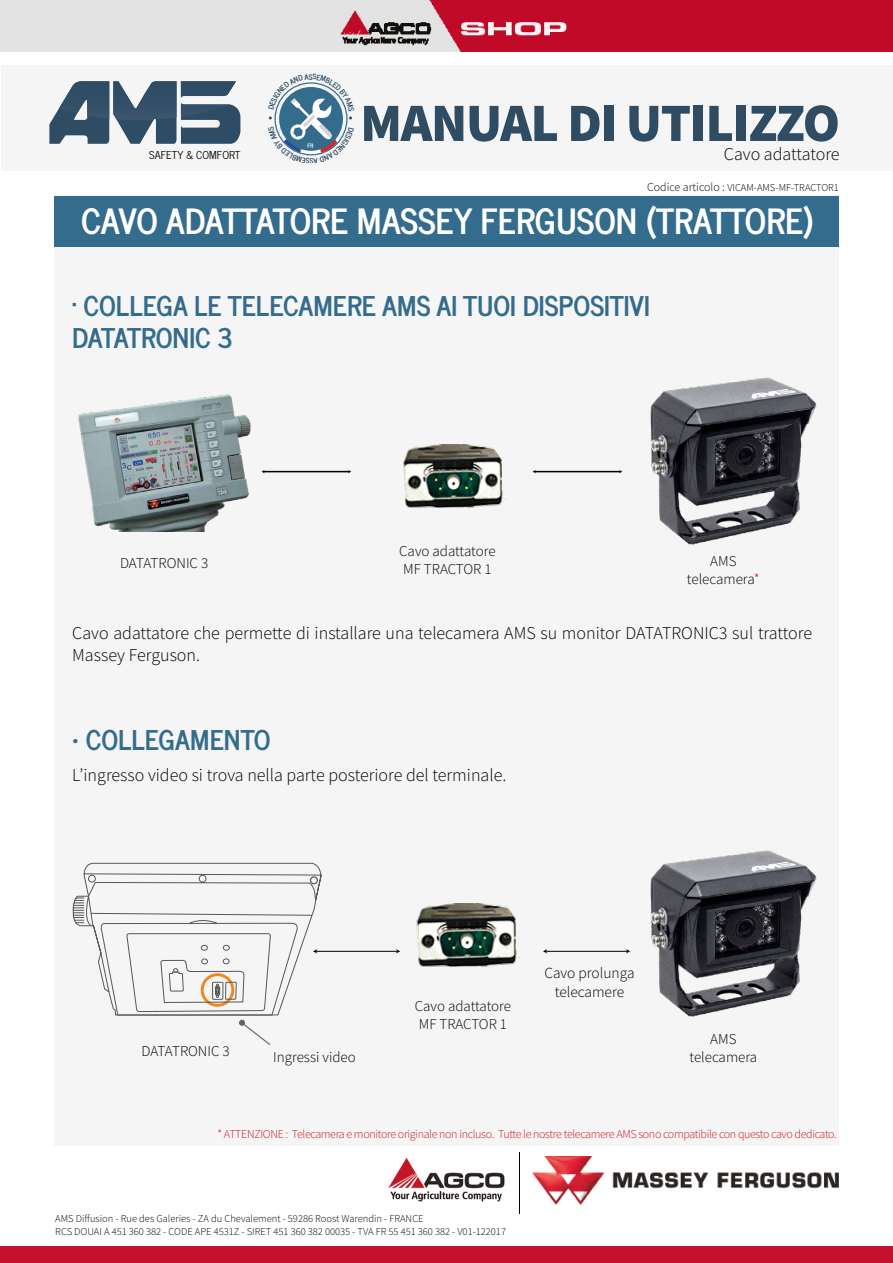
<style>
.page{position:relative;width:893px;height:1263px;background:#fff}
.page>*{position:absolute;margin:0;border:0;box-sizing:border-box;transform-origin:0 0}
.t1{font:900 54px "Mada";letter-spacing:-.025em;color:#2f4c63}
.t2{font:700 34.5px "News Cycle";color:#fff}
.t3{font:700 27px/32.4px "News Cycle";color:#346c8d}
.t4{font:300 18px/21.6px "Mada";color:#000}
.t5{font:300 15.3px/18.5px "Mada";color:#000;text-align:center}
.t6{font:300 15px/18px "Mada";color:#000}
.t7{font:300 12px "Mada";letter-spacing:-.03em;color:#cd171a}
.t8{font:10.8px "News Cycle";color:#010202}
.t9{font:300 10.5px/12.6px "Mada";color:#000}
.s1{font-size:12px}
.s2{color:#cd171a}
</style>
<div class="page">
<div style="left:0;top:1247px;width:893px;height:16px;background:#c41230"></div>
<div style="left:55px;top:196px;width:784px;height:950px;background:#f5f5f5"></div>
<div style="left:1px;top:65px;width:892px;height:106px;background:#f5f5f5"></div>
<div style="left:55px;top:196px;width:784px;height:50px;background:#346c8d"></div>
<img style="left:650px;top:850px;width:167px;height:167px">
<img style="left:416px;top:903px;width:105px;height:64px">
<img style="left:403px;top:444px;width:104px;height:64px">
<img style="left:78px;top:394px;width:173px;height:138px">
<img style="left:650px;top:377px;width:167px;height:168px">
<hr style="left:534px;top:471px;width:86px;height:1px;background:#000">
<hr style="left:263px;top:471px;width:86px;height:1px;background:#000">
<svg style="left:49px;top:81px;width:191px;height:63px"></svg>
<img style="left:59px;top:81px;width:50px;height:38px">
<hr style="left:315px;top:951px;width:82px;height:1px;background:#000">
<svg style="left:73px;top:863px;width:249px;height:182px"></svg>
<svg style="left:396px;top:949px;width:4px;height:5px"></svg>
<hr style="left:545px;top:951px;width:82px;height:1px;background:#000">
<svg style="left:543px;top:949px;width:4px;height:5px"></svg>
<svg style="left:626px;top:949px;width:4px;height:5px"></svg>
<div style="left:0;top:0;width:461px;height:51px;background:#e3e3e3"></div>
<img style="left:340px;top:0;width:229px;height:51px">
<div style="left:569px;top:0;width:324px;height:51px;background:#c10a27"></div>
<img style="left:533px;top:1156px;width:306px;height:49px">
<img style="left:388px;top:1157px;width:117px;height:45px">
<hr style="left:517px;top:1150px;width:3px;height:66px;background:#000;opacity:.15">
<svg style="left:268px;top:82px;width:84px;height:74px"></svg>
<p class="t8" style="left:149px;top:146px;width:93px">SAFETY &amp; COMFORT</p>
<h1 class="t1" style="left:360px;top:91px;width:481px">MANUAL DI UTILIZZO</h1>
<h3 class="t4" style="left:724px;top:144px;width:117px">Cavo adattatore</h3>
<p class="t9" style="left:647px;top:182px;width:193px"><span class="s1">Codice articolo :</span> VICAM-AMS-MF-TRACTOR1</p>
<h2 class="t2" style="left:81px;top:190px;width:734px">CAVO ADATTATORE MASSEY FERGUSON (TRATTORE)</h2>
<h3 class="t3" style="left:72px;top:287px;width:579px">· COLLEGA LE TELECAMERE AMS AI TUOI DISPOSITIVI<br>DATATRONIC 3</h3>
<h3 class="t6" style="left:120px;top:554px;width:90px">DATATRONIC 3</h3>
<h3 class="t6" style="left:399px;top:542px;width:98px">Cavo adattatore<br>MF TRACTOR 1</h3>
<h3 class="t6" style="left:687px;top:552px;width:74px;text-align:center">AMS telecamera<span class="s2">*</span></h3>
<h3 class="t4" style="left:72px;top:623px;width:741px">Cavo adattatore che permette di installare una telecamera AMS su monitor DATATRONIC3 sul trattore<br>Massey Ferguson.</h3>
<h3 class="t3" style="left:72px;top:722px;width:200px">• COLLEGAMENTO</h3>
<h3 class="t4" style="left:72px;top:765px;width:436px">L’ingresso video si trova nella parte posteriore del terminale.</h3>
<h3 class="t6" style="left:142px;top:1043px;width:90px">DATATRONIC 3</h3>
<h3 class="t6" style="left:273px;top:1049px;width:84px">Ingressi video</h3>
<h3 class="t6" style="left:415px;top:997px;width:98px">Cavo adattatore<br>MF TRACTOR 1</h3>
<h3 class="t5" style="left:544px;top:964px;width:92px">Cavo prolunga telecamere</h3>
<h3 class="t6" style="left:689px;top:1030px;width:69px;text-align:center">AMS telecamera</h3>
<p class="t7" style="left:218px;top:1127px;width:621px">* ATTENZIONE : Telecamera e monitore originale non incluso. Tutte le nostre telecamere AMS sono compatibile con questo cavo dedicato.</p>
<p class="t9" style="left:55px;top:1213px;width:452px">AMS Diffusion - Rue des Galeries - ZA du Chevalement - 59286 Roost Warendin - FRANCE<br>RCS DOUAI A 451 360 382 - CODE APE 4531Z - SIRET 451 360 382 00035 - TVA FR 55 451 360 382 - V01-122017</p>
</div>
